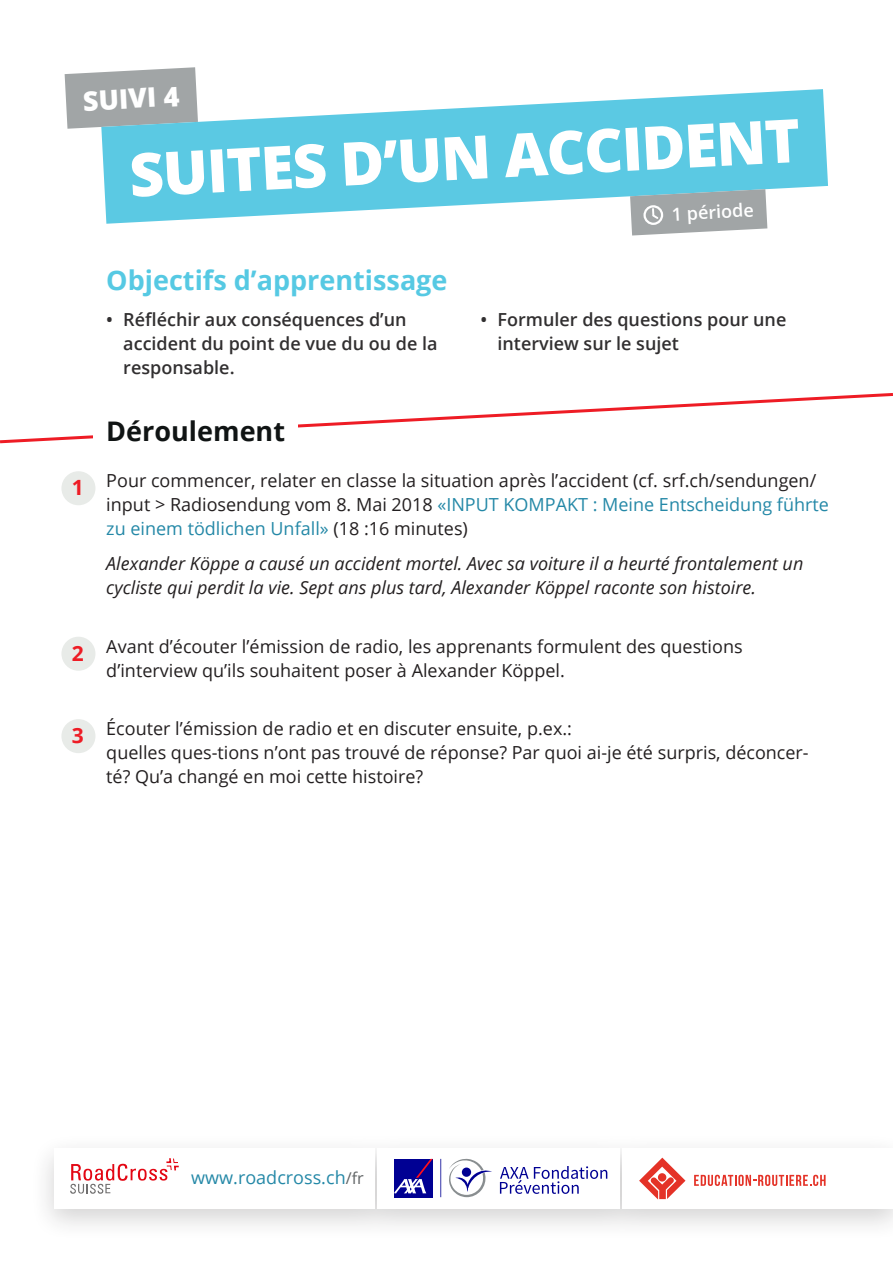
<style>
.page{position:relative;width:893px;height:1263px;background:#fff}
.page>*{position:absolute;margin:0;border:0;box-sizing:border-box;transform-origin:0 0}
.t1{font:800 60px "Open Sans";color:#fff}
.t2{font:700 27px "Open Sans";color:#56c9e3}
.t3{font:700 27px "Open Sans";color:#101414}
.t4{font:800 27px "Open Sans";color:#fff}
.t5{font:700 21px "Open Sans";color:#ee1c25}
.t6{font:18px/24px "Open Sans";color:#231f20}
.t7{font:italic 18px/24px "Open Sans";color:#231f20}
.t8{font:600 18px/24px "Open Sans";color:#312f30}
.t9{font:18px "Open Sans";color:#2488a7}
.t10{font:600 18px "Open Sans";color:#fff}
.s1{color:#2488a7}
.s2{font-size:16.35px;color:#606465}
</style>
<div class="page">
<div style="left:30px;top:1133px;width:863px;height:108px;background:#231f20;opacity:.2"></div>
<div style="left:377px;top:1148px;width:243px;height:61px;background:#fff"></div>
<div style="left:54px;top:1148px;width:321px;height:61px;background:#fff"></div>
<div style="left:622px;top:1148px;width:271px;height:61px;background:#fff"></div>
<svg style="left:70px;top:1158px;width:109px;height:36px"></svg>
<svg style="left:394px;top:1193px;width:39px;height:4px"></svg>
<svg style="left:394px;top:1159px;width:39px;height:34px"></svg>
<svg style="left:440px;top:1159px;width:1px;height:38px"></svg>
<svg style="left:449px;top:1159px;width:43px;height:38px"></svg>
<div style="left:462px;top:1167px;width:9px;height:10px;background:#000093;border-radius:50%"></div>
<svg style="left:500px;top:1166px;width:107px;height:28px"></svg>
<svg style="left:639px;top:1157px;width:46px;height:42px"></svg>
<svg style="left:694px;top:1175px;width:132px;height:11px"></svg>
<svg style="left:65px;top:67px;width:132px;height:62px"></svg>
<svg style="left:101px;top:89px;width:727px;height:135px;fill:#5bc9e3"></svg>
<svg style="left:630px;top:189px;width:137px;height:46px"></svg>
<div style="left:61px;top:471px;width:34px;height:34px;background:#e8ebe8;border-radius:50%"></div>
<div style="left:61px;top:637px;width:34px;height:34px;background:#e8ebe8;border-radius:50%"></div>
<div style="left:61px;top:719px;width:34px;height:34px;background:#e8ebe8;border-radius:50%"></div>
<svg style="left:0;top:393px;width:893px;height:51px"></svg>
<div style="left:94px;top:408px;width:204px;height:46px;background:#fff"></div>
<p class="t4" style="left:82px;top:81px;width:98px;rotate:-3deg">SUIVI 4</p>
<p class="t1" style="left:127px;top:130px;width:673px;rotate:-3deg">SUITES D’UN ACCIDENT</p>
<p class="t10" style="left:671px;top:202px;width:83px;rotate:-3deg">1 période</p>
<p class="t5" style="left:72px;top:473px;width:13px">1</p>
<p class="t5" style="left:72px;top:638px;width:13px">2</p>
<p class="t5" style="left:72px;top:721px;width:13px">3</p>
<p class="t2" style="left:106px;top:262px;width:343px">Objectifs d’apprentissage</p>
<p class="t8" style="left:123px;top:307px;width:316px;text-indent:-17px">• Réfléchir aux conséquences d’un accident du point de vue du ou de la responsable.</p>
<p class="t3" style="left:106px;top:413px;width:180px">Déroulement</p>
<p class="t8" style="left:497px;top:307px;width:290px;text-indent:-17px">• Formuler des questions pour une interview sur le sujet</p>
<p class="t6" style="left:106px;top:468px;width:724px">Pour commencer, relater en classe la situation après l’accident (cf. srf.ch/sendungen/ input &gt; Radiosendung vom 8. Mai 2018 <span class="s1">«INPUT KOMPAKT : Meine Entscheidung führte zu einem tödlichen Unfall»</span> (18 :16 minutes)</p>
<p class="t7" style="left:106px;top:551px;width:699px">Alexander Köppe a causé un accident mortel. Avec sa voiture il a heurté frontalement un cycliste qui perdit la vie. Sept ans plus tard, Alexander Köppel raconte son histoire.</p>
<p class="t6" style="left:106px;top:634px;width:638px">Avant d’écouter l’émission de radio, les apprenants formulent des questions d’interview qu’ils souhaitent poser à Alexander Köppel.</p>
<p class="t6" style="left:106px;top:716px;width:704px">Écouter l’émission de radio et en discuter ensuite, p.ex.:<br>quelles ques-tions n’ont pas trouvé de réponse? Par quoi ai-je été surpris, déconcer&shy;té? Qu’a changé en moi cette histoire?</p>
<p class="t9" style="left:191px;top:1165px;width:174px">www.roadcross.ch<span class="s2">/fr</span></p>
</div>
